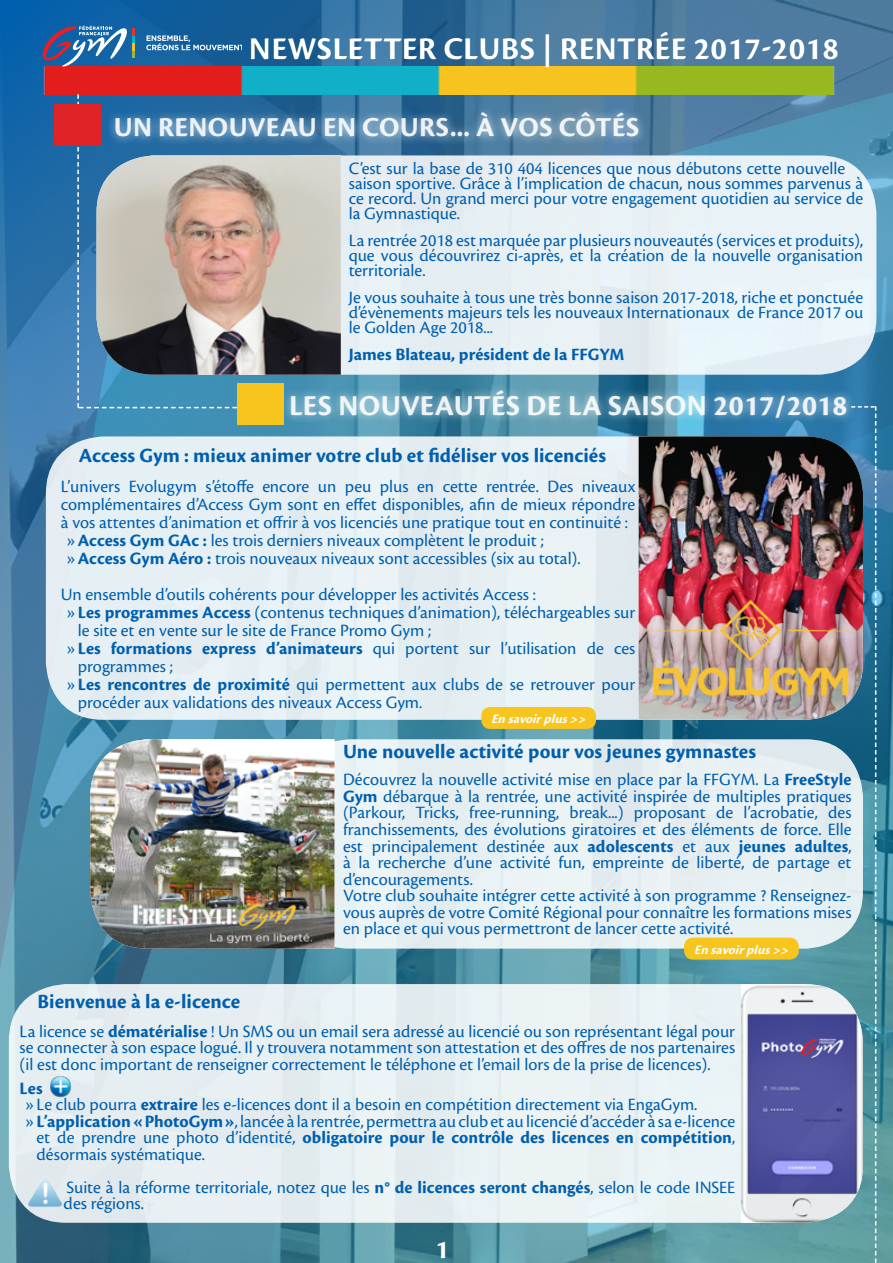
<style>
.page{position:relative;width:893px;height:1263px;background:#fff}
.page>*{position:absolute;margin:0;border:0;box-sizing:border-box;transform-origin:0 0}
.t1{font:700 33px "Cronos Pro";letter-spacing:.01em;color:#fff}
.t2{font:700 30px "Cronos Pro";letter-spacing:.01em;color:#fff}
.t3{font:700 28.5px "Cronos Pro";letter-spacing:.01em;color:#fff}
.t4{font:700 27px "Cronos Pro";color:#fff}
.t5{font:700 21px "Cronos Pro";color:#005fae}
.t6{font:18px/16.5px "Cronos Pro";color:#005fae}
.t7{font:700 18px "Cronos Pro";letter-spacing:.005em;color:#005fae}
.t8{font:italic 700 13.5px "Cronos Pro";color:#fff}
.s1{font-weight:700}
.s2{font-weight:400}
</style>
<div class="page">
<img style="left:0;top:1px;width:893px;height:1262px">
<div style="left:237px;top:155px;width:639px;height:220px;background:#e8f1f5;border-radius:57px"></div>
<img style="left:237px;top:155px;width:104px;height:220px">
<img style="left:42px;top:66px;width:797px;height:28px">
<svg style="left:146px;top:35px;width:91px;height:15px"></svg>
<svg style="left:42px;top:26px;width:93px;height:41px;background:#4f75a4"></svg>
<div style="left:237px;top:14px;width:640px;height:55px;background:#fff;opacity:.75"></div>
<div style="left:283px;top:381px;width:573px;height:46px;background:#fff;opacity:.75"></div>
<div style="left:237px;top:384px;width:47px;height:41px;background:#f7c51e"></div>
<div style="left:46px;top:436px;width:650px;height:284px;background:#e5eff4;border-radius:57px"></div>
<img style="left:639px;top:436px;width:102px;height:284px">
<div style="left:481px;top:707px;width:115px;height:22px;background:#f7c51e;border-radius:9px"></div>
<svg style="left:77px;top:94px;width:160px;height:314px;background:#88939d"></svg>
<div style="left:106px;top:104px;width:542px;height:42px;background:#fff;opacity:.75"></div>
<div style="left:292px;top:739px;width:571px;height:210px;background:#e7f1f3;border-radius:57px"></div>
<img style="left:90px;top:739px;width:244px;height:210px">
<div style="left:684px;top:938px;width:115px;height:21px;background:#f7c51e;border-radius:9px"></div>
<div style="left:54px;top:105px;width:47px;height:41px;background:#df2326"></div>
<div style="left:9px;top:984px;width:822px;height:239px;background:#e8f0f3;border-radius:57px"></div>
<img style="left:741px;top:406px;width:135px;height:857px">
<img style="left:50px;top:1076px;width:22px;height:21px">
<img style="left:29px;top:1177px;width:33px;height:31px">
<h1 class="t1" style="left:249px;top:30px;width:350px">NEWSLETTER CLUBS | Rentr</h1>
<h1 class="t1" style="left:655px;top:30px;width:186px">ée 2017-2018</h1>
<h3 class="t3" style="left:114px;top:111px;width:527px">Un renouveau en cours... à vos côtés</h3>
<p class="t6" style="left:349px;top:161px;width:516px;line-height:15px">C’est sur la base de 310 404 licences que nous débutons cette nouvelle saison sportive. Grâce à l’implication de chacun, nous sommes parvenus à ce record. Un grand merci pour votre engagement quotidien au service de la Gymnastique.</p>
<p class="t6" style="left:349px;top:233px;width:516px;line-height:15px;text-align:justify">La rentrée 2018 est marquée par plusieurs nouveautés (services et produits), que vous découvrirez ci-après, et la création de la nouvelle organisation territoriale.</p>
<p class="t6" style="left:349px;top:290px;width:516px;line-height:15px;text-align:justify">Je vous souhaite à tous une très bonne saison 2017-2018, riche et ponctuée d’évènements majeurs tels les nouveaux Internationaux de France 2017 ou le Golden Age 2018...</p>
<p class="t7" style="left:349px;top:344px;width:277px">James Blateau, président de la FFGYM</p>
<h2 class="t2" style="left:289px;top:388px;width:560px">Les nouveautés de la saison 2017/2018</h2>
<p class="t5" style="left:79px;top:444px;width:529px">Access Gym : mieux animer votre club et fidéliser vos licenciés</p>
<p class="t6" style="left:61px;top:478px;width:576px;line-height:18px">L’univers Evolugym s’étoffe encore un peu plus en cette rentrée. Des niveaux complémentaires d’Access Gym sont en effet disponibles, afin de mieux répondre à vos attentes d’animation et offrir à vos licenciés une pratique tout en continuité : »<span class="s1">Access Gym GAc :</span> les trois derniers niveaux complètent le produit ;<br>»<span class="s1">Access Gym Aéro :</span> trois nouveaux niveaux sont accessibles (six au total).</p>
<p class="t6" style="left:61px;top:587px;width:477px">Un ensemble d’outils cohérents pour développer les activités Access :</p>
<p class="t6" style="left:65px;top:605px;width:572px">»<span class="s1">Les programmes Access</span> (contenus techniques d’animation), téléchargeables sur</p>
<p class="t6" style="left:78px;top:623px;width:355px">le site et en vente sur le site de France Promo Gym ;</p>
<p class="t6" style="left:65px;top:641px;width:572px">»<span class="s1">Les formations express d’animateurs</span> qui portent sur l’utilisation de ces</p>
<p class="t6" style="left:78px;top:659px;width:97px">programmes ;</p>
<p class="t6" style="left:65px;top:677px;width:572px">»<span class="s1">Les rencontres de proximité</span> qui permettent aux clubs de se retrouver pour</p>
<p class="t6" style="left:78px;top:695px;width:346px">procéder aux validations des niveaux Access Gym.</p>
<p class="t8" style="left:491px;top:711px;width:100px">Ensavoirplus&gt;&gt;</p>
<p class="t5" style="left:343px;top:740px;width:415px">Une nouvelle activité pour vos jeunes gymnastes</p>
<p class="t6" style="left:343px;top:772px;width:510px">Découvrez la nouvelle activité mise en place par la FFGYM. La <span class="s1">FreeStyle Gym</span> débarque à la rentrée, une activité inspirée de multiples pratiques (Parkour, Tricks, free-running, break...) proposant de l’acrobatie, des franchissements, des évolutions giratoires et des éléments de force. Elle est principalement destinée aux <span class="s1">adolescents</span> et aux <span class="s1">jeunes adultes</span>, à la recherche d’une activité fun, empreinte de liberté, de partage et d’encouragements.<br>Votre club souhaite intégrer cette activité à son programme ? Renseignez&shy;vous auprès de votre Comité Régional pour connaître les formations mises en place et qui vous permettront de lancer cette activité.</p>
<p class="t8" style="left:694px;top:942px;width:100px">Ensavoirplus&gt;&gt;</p>
<p class="t5" style="left:38px;top:990px;width:204px">Bienvenue à la e-licence</p>
<p class="t6" style="left:20px;top:1023px;width:717px;text-align:justify">La licence se <span class="s1">dématérialise</span> ! Un SMS ou un email sera adressé au licencié ou son représentant légal pour se connecter à son espace logué. Il y trouvera notamment son attestation et des offres de nos partenaires (il est donc important de renseigner correctement le téléphone et l’email lors de la prise de licences).</p>
<p class="t7" style="left:20px;top:1078px;width:25px">Les</p>
<p class="t6" style="left:24px;top:1097px;width:675px">»Le club pourra <span class="s1">extraire</span> les e-licences dont il a besoin en compétition directement via EngaGym.</p>
<p class="t6" style="left:24px;top:1113px;width:713px">»<span class="s1">L’application «PhotoGym»</span>, lancée à la rentrée, permettra au club et au licencié d’accéder à sa e-licence</p>
<p class="t7" style="left:37px;top:1127px;width:700px"><span class="s2">et de prendre une photo d’identité,</span> obligatoire pour le contrôle des licences en compétition<span class="s2">,</span></p>
<p class="t6" style="left:37px;top:1146px;width:170px">désormais systématique.</p>
<p class="t6" style="left:64px;top:1179px;width:673px">Suite à la réforme territoriale, notez que les <span class="s1">n° de licences seront changés</span>, selon le code INSEE des régions.</p>
<h3 class="t4" style="left:436px;top:1234px;width:15px">1</h3>
</div>
